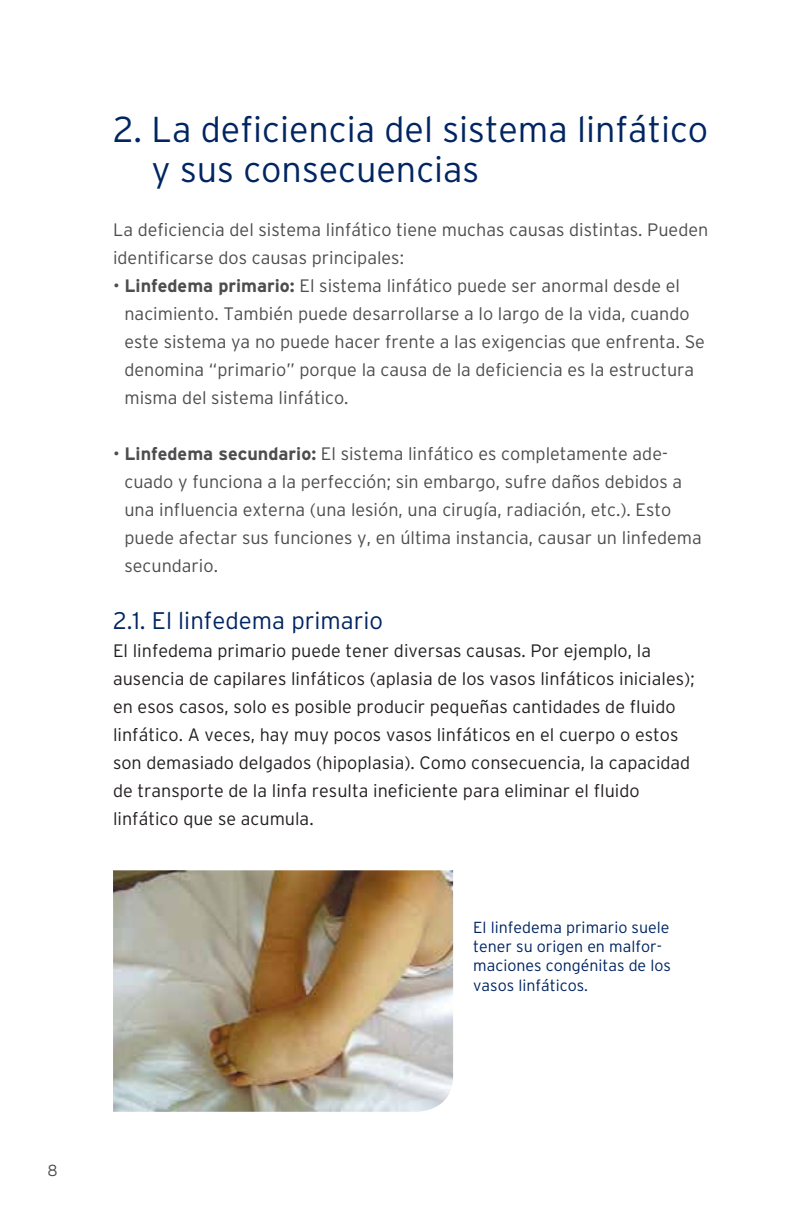
<style>
.page{position:relative;width:792px;height:1224px;background:#fff}
.page>*{position:absolute;margin:0;border:0;box-sizing:border-box;transform-origin:0 0}
.t1{font:300 36px/40px "Interstate";color:#002561}
.t2{font:300 24px "Interstate";color:#002561}
.t3{font:300 18px/28px "Interstate";color:#4d4d4f}
.t4{font:300 18px/28px "Interstate";color:#231f20}
.t5{font:300 16px/19.2px "Interstate";color:#002561}
.t6{font:300 16px "Interstate";color:#4d4d4f}
.s1{font-weight:700}
</style>
<div class="page">
<img style="left:113px;top:870px;width:340px;height:242px">
<h1 class="t1" style="left:152px;top:109px;width:558px;text-indent:-38px">2. La deficiencia del sistema linfático y sus consecuencias</h1>
<p class="t3" style="left:113px;top:216px;width:597px">La deficiencia del sistema linfático tiene muchas causas distintas. Pueden identificarse dos causas principales:</p>
<p class="t3" style="left:124px;top:272px;width:582px;text-indent:-11px">• <span class="s1">Linfedema primario:</span> El sistema linfático puede ser anormal desde el nacimiento. También puede desarrollarse a lo largo de la vida, cuando este sistema ya no puede hacer frente a las exigencias que enfrenta. Se denomina “primario” porque la causa de la deficiencia es la estructura misma del sistema linfático.</p>
<p class="t3" style="left:124px;top:440px;width:579px;text-indent:-11px">• <span class="s1">Linfedema secundario:</span> El sistema linfático es completamente ade&shy;cuado y funciona a la perfección; sin embargo, sufre daños debidos a una influencia externa (una lesión, una cirugía, radiación, etc.). Esto puede afectar sus funciones y, en última instancia, causar un linfedema secundario.</p>
<h2 class="t2" style="left:113px;top:607px;width:272px">2.1. El linfedema primario</h2>
<p class="t4" style="left:113px;top:636px;width:583px">El linfedema primario puede tener diversas causas. Por ejemplo, la ausencia de capilares linfáticos (aplasia de los vasos linfáticos iniciales); en esos casos, solo es posible producir pequeñas cantidades de fluido linfático. A veces, hay muy pocos vasos linfáticos en el cuerpo o estos son demasiado delgados (hipoplasia). Como consecuencia, la capacidad de transporte de la linfa resulta ineficiente para eliminar el fluido linfático que se acumula.</p>
<p class="t5" style="left:473px;top:918px;width:199px">El linfedema primario suele tener su origen en malfor&shy;maciones congénitas de los vasos linfáticos.</p>
<p class="t6" style="left:47px;top:1161px;width:12px">8</p>
</div>
